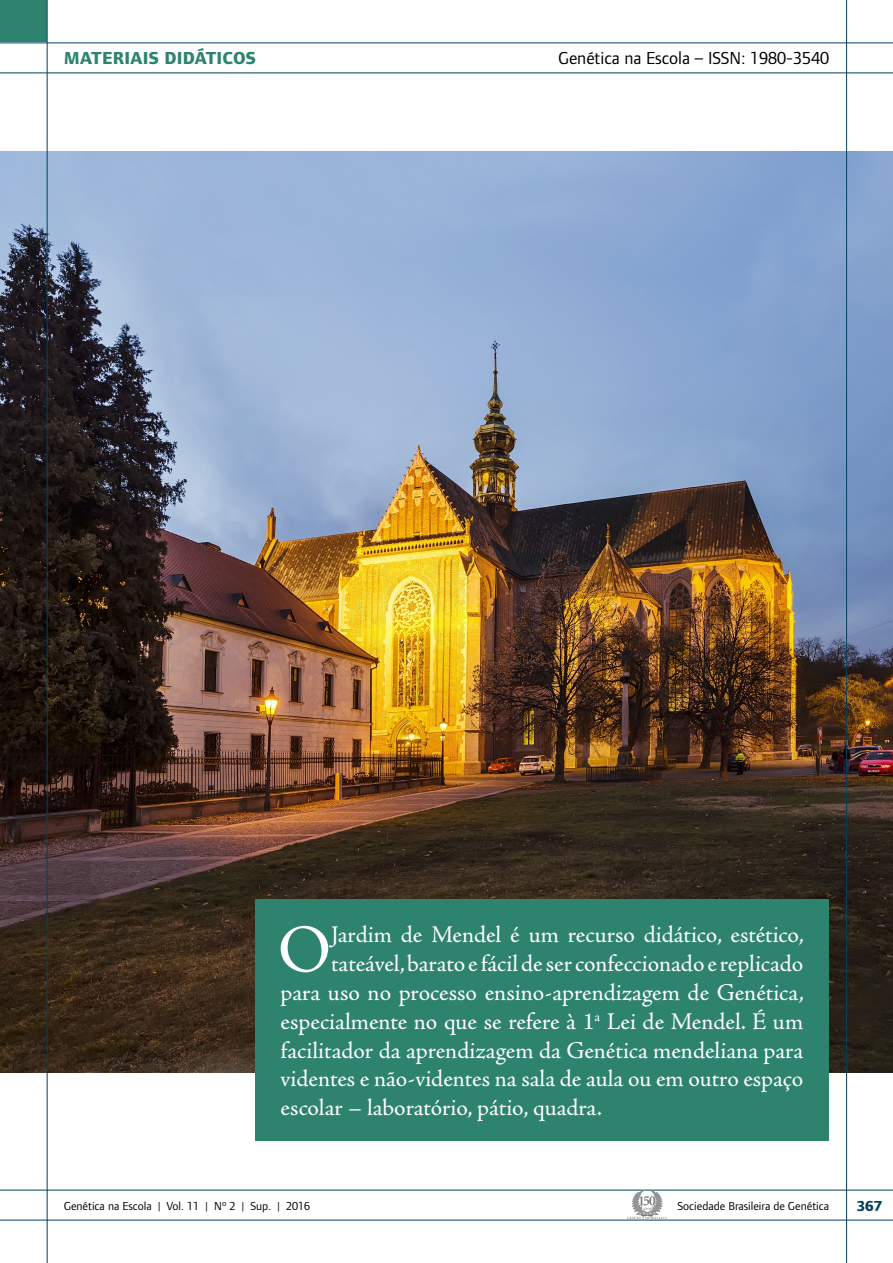
<style>
.page{position:relative;width:893px;height:1263px;background:#fff}
.page>*{position:absolute;margin:0;border:0;box-sizing:border-box;transform-origin:0 0}
.Quadro_inicial{font:68.1px "Adobe Jenson Pro";color:#fff}
.Quadro_inicial-2{font:24px "Adobe Jenson Pro";color:#fff}
.t1{font:18px "Foundry Form Sans";color:#000}
.t2{font:800 18px "Foundry Form Sans";letter-spacing:.015em;color:#2e836e}
.t3{font:800 15px "Foundry Form Sans";color:#014260}
.t4{font:12px "Foundry Form Sans";color:#000}
</style>
<div class="page">
<img style="left:0;top:151px;width:893px;height:922px">
<div style="left:255px;top:899px;width:574px;height:242px;background:#2e836e"></div>
<div style="left:0;top:0;width:47px;height:42px;background:#2e836e"></div>
<hr style="left:47px;top:0;width:1px;height:1263px;background:#014260">
<hr style="left:846px;top:0;width:1px;height:1263px;background:#014260">
<hr style="left:0;top:1190px;width:893px;height:1px;background:#014260">
<hr style="left:0;top:1220px;width:893px;height:1px;background:#014260">
<hr style="left:0;top:43px;width:893px;height:1px;background:#014260">
<hr style="left:0;top:73px;width:893px;height:1px;background:#014260">
<svg style="left:627px;top:1191px;width:40px;height:28px"></svg>
<p class="t2" style="left:64px;top:48px;width:194px">MATERIAIS DIDÁTICOS</p>
<p class="t1" style="left:558px;top:48px;width:273px">Genética na Escola – ISSN: 1980-3540</p>
<p class="Quadro_inicial" style="left:278px;top:911px;width:55px">O</p>
<p class="Quadro_inicial-2" style="left:331px;top:921px;width:474px">Jardim de Mendel é um recurso didático, estético,</p>
<p class="Quadro_inicial-2" style="left:331px;top:950px;width:474px">tateável, barato e fácil de ser confeccionado e replicado</p>
<p class="Quadro_inicial-2" style="left:281px;top:979px;width:525px">para uso no processo ensino-aprendizagem de Genética,</p>
<p class="Quadro_inicial-2" style="left:281px;top:1008px;width:524px">especialmente no que se refere à 1<sup>a</sup> Lei de Mendel. É um</p>
<p class="Quadro_inicial-2" style="left:281px;top:1036px;width:522px">facilitador da aprendizagem da Genética mendeliana para</p>
<p class="Quadro_inicial-2" style="left:281px;top:1065px;width:524px">videntes e não-videntes na sala de aula ou em outro espaço</p>
<p class="Quadro_inicial-2" style="left:281px;top:1094px;width:323px">escolar – laboratório, pátio, quadra.</p>
<p class="t4" style="left:64px;top:1199px;width:248px">Genética na Escola | Vol. 11 | Nº 2 | Sup. | 2016</p>
<p class="t4" style="left:677px;top:1199px;width:153px">Sociedade Brasileira de Genética</p>
<p class="t3" style="left:857px;top:1197px;width:27px">367</p>
</div>
